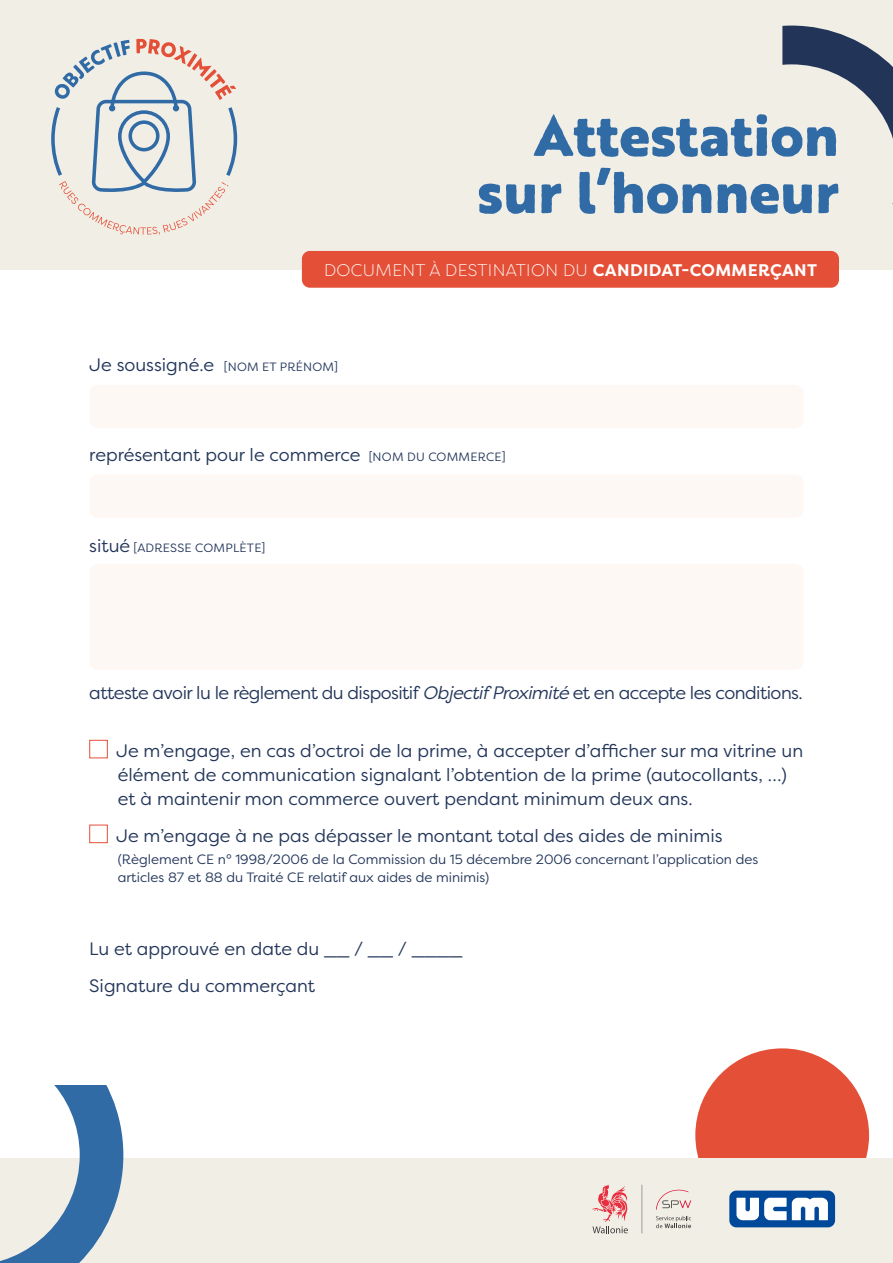
<style>
.page{position:relative;width:893px;height:1263px;background:#fff}
.page>*{position:absolute;margin:0;border:0;box-sizing:border-box;transform-origin:0 0}
.t1{font:800 57.15px/57.2px "Brother 1816 Printed";color:#316ba6;text-align:right}
.t2{font:18px/24px "Filson Pro";color:#223559}
.t3{font:18px "Filson Pro";letter-spacing:-.03em;color:#223559}
.t4{font:300 16.8px "Filson Pro";letter-spacing:.02em;color:#fff}
.t5{font:13.5px/18px "Filson Pro";color:#223559}
.t6{font:12px "Filson Pro";letter-spacing:.02em;color:#223559}
.s1{font-weight:700}
.s2{font-size:12px}
.s3{font-size:18px}
.s4{font-style:italic}
</style>
<div class="page">
<div style="left:695px;top:1048px;width:174px;height:174px;background:#e45037;border-radius:50%"></div>
<div style="left:89px;top:740px;width:19px;height:18px;background:#fff;border:1px solid #e45037"></div>
<div style="left:89px;top:825px;width:19px;height:18px;background:#fff;border:1px solid #e45037"></div>
<div style="left:0;top:0;width:893px;height:269px;background:#f1eee6"></div>
<div style="left:0;top:1158px;width:893px;height:105px;background:#f1eee6"></div>
<svg style="left:51px;top:39px;width:186px;height:196px"></svg>
<svg style="left:782px;top:26px;width:111px;height:178px"></svg>
<svg style="left:592px;top:1185px;width:36px;height:48px"></svg>
<svg style="left:656px;top:1189px;width:35px;height:21px"></svg>
<svg style="left:656px;top:1216px;width:35px;height:12px"></svg>
<hr style="left:641px;top:1185px;width:1px;height:48px;background:#9d9d9c">
<div style="left:729px;top:1190px;width:106px;height:37px;background:#00489a;border-radius:7px"></div>
<svg style="left:736px;top:1198px;width:92px;height:22px"></svg>
<div style="left:302px;top:251px;width:537px;height:37px;background:#e45037;border-radius:8px"></div>
<svg style="left:0;top:1086px;width:123px;height:177px"></svg>
<div style="left:89px;top:385px;width:715px;height:43px;background:#fef8f5;border-radius:9px"></div>
<div style="left:89px;top:474px;width:715px;height:44px;background:#fef8f5;border-radius:9px"></div>
<div style="left:89px;top:564px;width:715px;height:106px;background:#fef8f5;border-radius:9px"></div>
<h1 class="t1" style="left:477px;top:105px;width:363px">Attestation sur l’honneur</h1>
<p class="t4" style="left:324px;top:259px;width:495px">DOCUMENT À DESTINATION DU <span class="s1">CANDIDAT-COMMERÇANT</span></p>
<p class="t2" style="left:89px;top:352px;width:250px">Je soussigné.e <span class="s2">[NOM ET PRÉNOM]</span></p>
<p class="t2" style="left:89px;top:442px;width:418px">représentant pour le commerce <span class="s2">[NOM DU COMMERCE]</span></p>
<p class="t6" style="left:89px;top:540px;width:178px"><span class="s3">situé</span> [ADRESSE COMPLÈTE]</p>
<p class="t3" style="left:89px;top:681px;width:715px">atteste avoir lu le règlement du dispositif <span class="s4">Objectif Proximité</span> et en accepte les conditions.</p>
<p class="t2" style="left:116px;top:738px;width:689px">Je m’engage, en cas d’octroi de la prime, à accepter d’afficher sur ma vitrine un élément de communication signalant l’obtention de la prime (autocollants, …) et à maintenir mon commerce ouvert pendant minimum deux ans.</p>
<p class="t2" style="left:116px;top:823px;width:608px">Je m’engage à ne pas dépasser le montant total des aides de minimis</p>
<p class="t5" style="left:118px;top:850px;width:642px">(Règlement CE n° 1998/2006 de la Commission du 15 décembre 2006 concernant l’application des articles 87 et 88 du Traité CE relatif aux aides de minimis)</p>
<p class="t2" style="left:89px;top:930px;width:374px;line-height:36.8px">Lu et approuvé en date du __ / __ / ____<br>Signature du commerçant</p>
</div>
